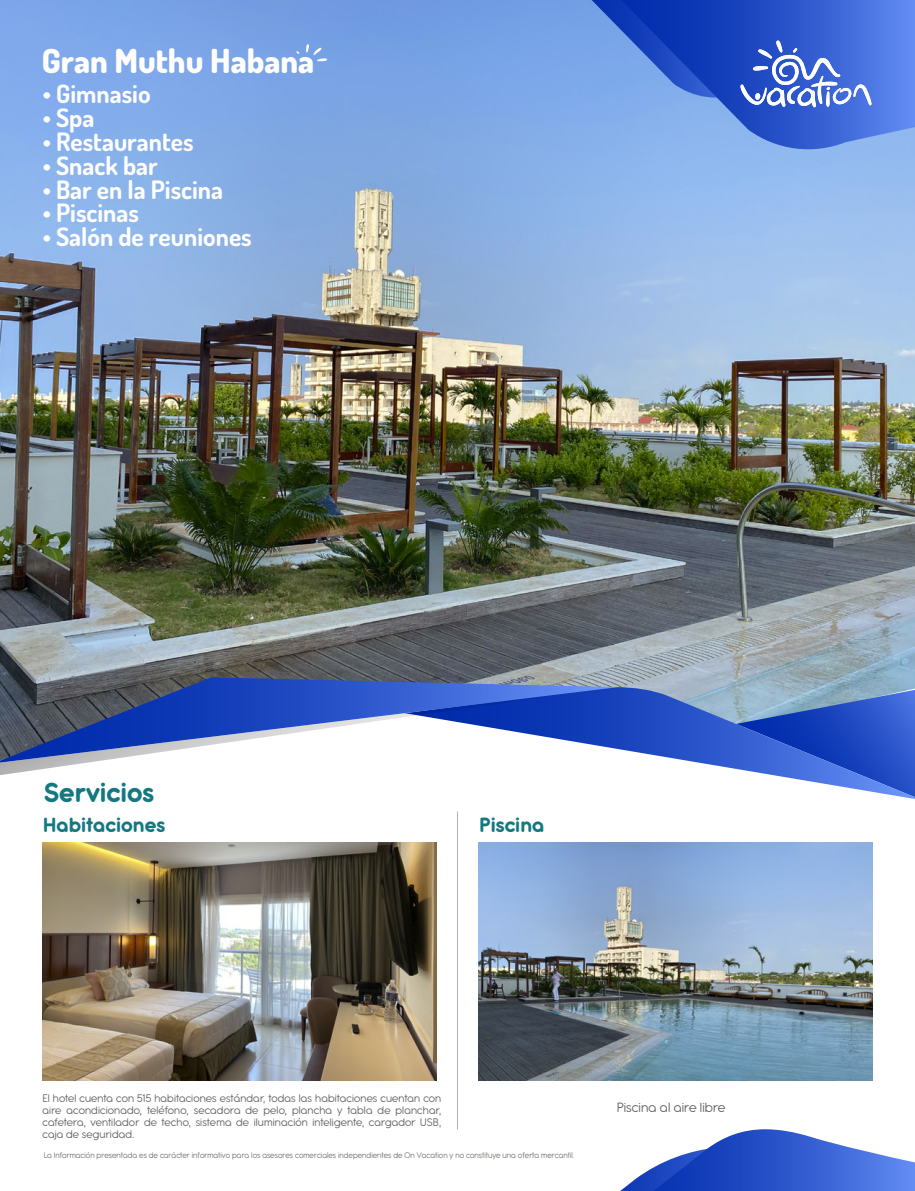
<style>
.page{position:relative;width:915px;height:1191px;background:#fff}
.page>*{position:absolute;margin:0;border:0;box-sizing:border-box;transform-origin:0 0}
.t1{font:800 33.15px "Dosis";color:#fff}
.t2{font:700 30px "Antipasto Pro";color:#147880}
.t3{font:700 25.35px "Dosis";color:#fff}
.t4{font:700 22.5px "Antipasto Pro";color:#147880}
.t5{font:14.7px "Antipasto Pro";letter-spacing:.005em;color:#646463}
.t6{font:12px/12px "Antipasto Pro";letter-spacing:.01em;color:#646463;text-align:justify}
.t7{font:9px "Antipasto Pro";color:#71716e;scale:.96 1}
</style>
<div class="page">
<img style="left:478px;top:842px;width:394px;height:238px">
<hr style="left:457px;top:811px;width:1px;height:318px;background:#b3b3b3">
<img style="left:0;top:0;width:914px;height:687px">
<img style="left:42px;top:842px;width:394px;height:238px">
<svg style="left:617px;top:687px;width:297px;height:112px"></svg>
<svg style="left:0;top:762px;width:91px;height:13px"></svg>
<svg style="left:0;top:677px;width:617px;height:85px"></svg>
<svg style="left:296px;top:44px;width:31px;height:17px"></svg>
<svg style="left:620px;top:1129px;width:294px;height:62px"></svg>
<svg style="left:621px;top:0;width:293px;height:155px;background:#658fe5"></svg>
<svg style="left:591px;top:0;width:280px;height:108px;background:#446cd0"></svg>
<h1 class="t1" style="left:42px;top:39px;width:274px">Gran Muthu Habana</h1>
<h3 class="t3" style="left:43px;top:77px;width:109px">• Gimnasio</h3>
<h3 class="t3" style="left:43px;top:101px;width:53px">• Spa</h3>
<h3 class="t3" style="left:43px;top:125px;width:152px">• Restaurantes</h3>
<h3 class="t3" style="left:43px;top:149px;width:116px">• Snack bar</h3>
<h3 class="t3" style="left:43px;top:173px;width:182px">• Bar en la Piscina</h3>
<h3 class="t3" style="left:43px;top:197px;width:98px">• Piscinas</h3>
<h3 class="t3" style="left:43px;top:221px;width:210px">• Salón de reuniones</h3>
<h2 class="t2" style="left:44px;top:774px;width:112px">Servicios</h2>
<h3 class="t4" style="left:43px;top:811px;width:124px">Habitaciones</h3>
<h3 class="t4" style="left:479px;top:811px;width:67px">Piscina</h3>
<p class="t6" style="left:43px;top:1092px;width:400px">El hotel cuenta con 515 habitaciones estándar, todas las habitaciones cuentan con aire acondicionado, teléfono, secadora de pelo, plancha y tabla de planchar, cafetera, ventilador de techo, sistema de iluminación inteligente, cargador USB, caja de seguridad.</p>
<p class="t5" style="left:616px;top:1098px;width:110px">Piscina al aire libre</p>
<p class="t7" style="left:44px;top:1150px;width:554px">La Información presentada es de carácter informativo para los asesores comerciales independientes de On Vacation y no constituye una oferta mercantil.</p>
</div>
